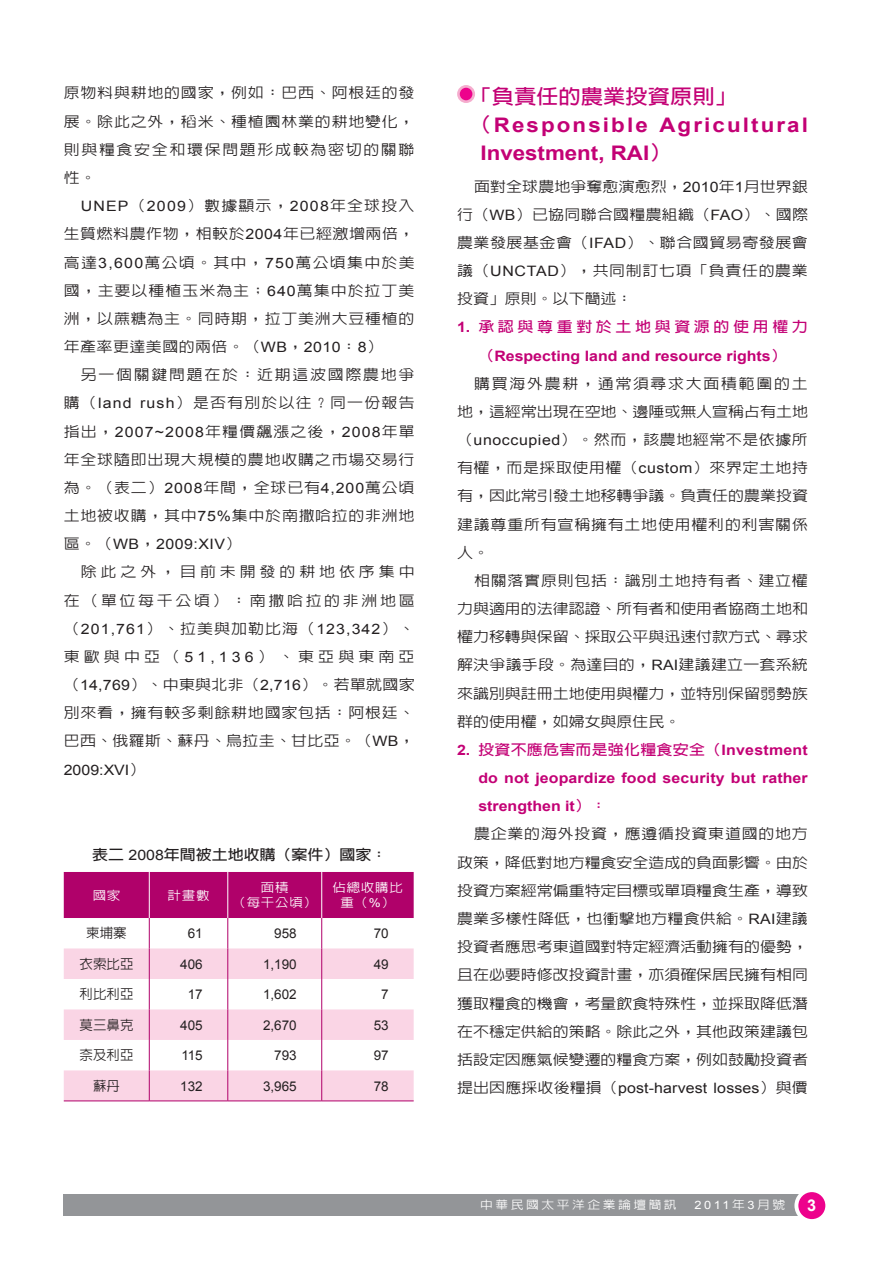
<style>
.page{position:relative;width:893px;height:1263px;background:#fff}
.page>*{position:absolute;margin:0;border:0;box-sizing:border-box;transform-origin:0 0}
.中標{font:700 20.1px/28.2px "Arial";letter-spacing:.095em;color:#c30175;scale:1.11 1}
.中標-2{font:700 20.1px "AR Hei B5";color:#c30175;scale:1.11 1}
.t1{font:700 16.2px "Arial";color:#fff}
.內文{font:500 14.4px/28.2px "AR Hei B5";letter-spacing:.04em;color:#231f20;text-align:justify;scale:1.11 1}
._1_色標{font:700 14.4px/28.2px "Arial";color:#c30175;text-align:center;scale:1.11 1}
.圖標{font:700 14.4px "AR Hei B5";color:#231f20;scale:1.11 1}
.表文字{font:13.5px "Arial";color:#231f20}
.表文字-2{font:500 13.5px "AR Hei B5";color:#231f20}
.表文字-3{font:500 12.15px/15.6px "AR Hei B5";letter-spacing:.055em;color:#fff;text-align:center;scale:1.11 1}
.t2{font:500 11.55px "AR Hei B5";letter-spacing:.2em;color:#fff;scale:1.11 1}
.t3{font:11.55px "Arial";color:#fff;scale:1.11 1}
.s1{font-family:"Arial";font-weight:400}
.s2{font-family:"AR Hei B5"}
.s3{font-family:"AR Hei B5";font-weight:500}
</style>
<div class="page">
<div style="left:458px;top:86px;width:16px;height:16px;background:#ed028c;border-radius:50%"></div>
<div style="left:457px;top:85px;width:18px;height:18px;border:3px solid #f5adce;border-radius:50%"></div>
<div style="left:64px;top:872px;width:350px;height:46px;background:#b0016a"></div>
<svg style="left:64px;top:948px;width:350px;height:153px;fill:#fad5e5"></svg>
<hr style="left:149px;top:872px;width:1px;height:46px;background:#fff">
<hr style="left:228px;top:872px;width:1px;height:46px;background:#fff">
<hr style="left:321px;top:872px;width:1px;height:46px;background:#fff">
<hr style="left:149px;top:918px;width:1px;height:30px;background:#b0016a">
<hr style="left:228px;top:918px;width:1px;height:30px;background:#b0016a">
<hr style="left:321px;top:918px;width:1px;height:30px;background:#b0016a">
<hr style="left:149px;top:948px;width:1px;height:31px;background:#b0016a">
<hr style="left:228px;top:948px;width:1px;height:31px;background:#b0016a">
<hr style="left:321px;top:948px;width:1px;height:31px;background:#b0016a">
<hr style="left:149px;top:979px;width:1px;height:30px;background:#b0016a">
<hr style="left:228px;top:979px;width:1px;height:30px;background:#b0016a">
<hr style="left:321px;top:979px;width:1px;height:30px;background:#b0016a">
<hr style="left:149px;top:1009px;width:1px;height:31px;background:#b0016a">
<hr style="left:228px;top:1009px;width:1px;height:31px;background:#b0016a">
<hr style="left:321px;top:1009px;width:1px;height:31px;background:#b0016a">
<hr style="left:149px;top:1040px;width:1px;height:30px;background:#b0016a">
<hr style="left:228px;top:1040px;width:1px;height:30px;background:#b0016a">
<hr style="left:321px;top:1040px;width:1px;height:30px;background:#b0016a">
<hr style="left:149px;top:1070px;width:1px;height:31px;background:#b0016a">
<hr style="left:228px;top:1070px;width:1px;height:31px;background:#b0016a">
<hr style="left:321px;top:1070px;width:1px;height:31px;background:#b0016a">
<hr style="left:64px;top:1101px;width:85px;height:1px;background:#b0016a">
<hr style="left:149px;top:1101px;width:79px;height:1px;background:#b0016a">
<hr style="left:228px;top:1101px;width:94px;height:1px;background:#b0016a">
<hr style="left:322px;top:1101px;width:92px;height:1px;background:#b0016a">
<div style="left:64px;top:1194px;width:744px;height:21px;background:#939598"></div>
<div style="left:796px;top:1190px;width:31px;height:31px;background:#ed028c;border-radius:50%"></div>
<div style="left:794px;top:1188px;width:35px;height:35px;border:4px solid #fff;border-radius:50%"></div>
<p class="內文" style="left:64px;top:79px;width:318px">原物料與耕地的國家，例如：巴西、阿根廷的發展。除此之外，稻米、種植園林業的耕地變化，則與糧食安全和環保問題形成較為密切的關聯性。</p>
<p class="內文" style="left:64px;top:192px;width:318px;text-indent:17px"><span class="s1">UNEP</span>（<span class="s1">2009</span>）數據顯示，<span class="s1">2008</span>年全球投入生質燃料農作物，相較於<span class="s1">2004</span>年已經激增兩倍，高達<span class="s1">3,600</span>萬公頃。其中，<span class="s1">750</span>萬公頃集中於美國，主要以種植玉米為主；<span class="s1">640</span>萬集中於拉丁美洲，以蔗糖為主。同時期，拉丁美洲大豆種植的年產率更達美國的兩倍。（<span class="s1">WB</span>，<span class="s1">2010</span>：<span class="s1">8</span>）</p>
<p class="內文" style="left:64px;top:361px;width:318px;text-indent:17px">另一個關鍵問題在於：近期這波國際農地爭購（<span class="s1">land rush</span>）是否有別於以往？同一份報告指出，<span class="s1">2007~2008</span>年糧價飆漲之後，<span class="s1">2008</span>年單年全球隨即出現大規模的農地收購之市場交易行為。（表二）<span class="s1">2008</span>年間，全球已有<span class="s1">4,200</span>萬公頃土地被收購，其中<span class="s1">75%</span>集中於南撒哈拉的非洲地區。（<span class="s1">WB</span>，<span class="s1">2009:XIV</span>）</p>
<p class="內文" style="left:64px;top:558px;width:318px;text-indent:17px">除此之外，目前未開發的耕地依序集中在（單位每千公頃）：南撒哈拉的非洲地區（<span class="s1">201,761</span>）、拉美與加勒比海（<span class="s1">123,342</span>）、東歐與中亞（<span class="s1">51,136</span>）、東亞與東南亞（<span class="s1">14,769</span>）、中東與北非（<span class="s1">2,716</span>）。若單就國家別來看，擁有較多剩餘耕地國家包括：阿根廷、巴西、俄羅斯、蘇丹、烏拉圭、甘比亞。（<span class="s1">WB</span>，<span class="s1">2009:XVI</span>）</p>
<p class="圖標" style="left:92px;top:847px;width:267px">表二 <span class="s1">2008</span>年間被土地收購（案件）國家：</p>
<p class="表文字-3" style="left:93px;top:887px;width:26px">國家</p>
<p class="表文字-3" style="left:168px;top:887px;width:39px">計畫數</p>
<p class="表文字-3" style="left:261px;top:879px;width:26px">面積</p>
<p class="表文字-3" style="left:233px;top:895px;width:78px">（每千公頃）</p>
<p class="表文字-3" style="left:333px;top:879px;width:65px">佔總收購比重（<span class="s1">%</span>）</p>
<p class="表文字-2" style="left:86px;top:926px;width:42px">柬埔寨</p>
<p class="表文字" style="left:188px;top:925px;width:16px">61</p>
<p class="表文字" style="left:274px;top:925px;width:24px">958</p>
<p class="表文字" style="left:374px;top:925px;width:16px">70</p>
<p class="表文字-2" style="left:80px;top:957px;width:55px">衣索比亞</p>
<p class="表文字" style="left:180px;top:955px;width:24px">406</p>
<p class="表文字" style="left:263px;top:955px;width:35px">1,190</p>
<p class="表文字" style="left:374px;top:955px;width:16px">49</p>
<p class="表文字-2" style="left:80px;top:987px;width:55px">利比利亞</p>
<p class="表文字" style="left:188px;top:986px;width:16px">17</p>
<p class="表文字" style="left:263px;top:986px;width:35px">1,602</p>
<p class="表文字" style="left:381px;top:986px;width:9px">7</p>
<p class="表文字-2" style="left:80px;top:1018px;width:55px">莫三鼻克</p>
<p class="表文字" style="left:180px;top:1016px;width:24px">405</p>
<p class="表文字" style="left:263px;top:1016px;width:35px">2,670</p>
<p class="表文字" style="left:374px;top:1016px;width:16px">53</p>
<p class="表文字-2" style="left:80px;top:1048px;width:55px">奈及利亞</p>
<p class="表文字" style="left:181px;top:1047px;width:23px">115</p>
<p class="表文字" style="left:274px;top:1047px;width:24px">793</p>
<p class="表文字" style="left:374px;top:1047px;width:16px">97</p>
<p class="表文字-2" style="left:93px;top:1079px;width:28px">蘇丹</p>
<p class="表文字" style="left:180px;top:1077px;width:24px">132</p>
<p class="表文字" style="left:263px;top:1077px;width:35px">3,965</p>
<p class="表文字" style="left:374px;top:1077px;width:16px">78</p>
<p class="中標-2" style="left:469px;top:86px;width:243px">「負責任的農業投資原則」</p>
<p class="中標" style="left:480px;top:112px;width:297px;text-indent:-11px"><span class="s2">（</span>Responsible Agricultural<br>Investment, RAI<span class="s2">）</span></p>
<p class="內文" style="left:457px;top:172px;width:318px;text-indent:17px">面對全球農地爭奪愈演愈烈，<span class="s1">2010</span>年<span class="s1">1</span>月世界銀行（<span class="s1">WB</span>）已協同聯合國糧農組織（<span class="s1">FAO</span>）、國際農業發展基金會（<span class="s1">IFAD</span>）、聯合國貿易寄發展會議（<span class="s1">UNCTAD</span>），共同制訂七項「負責任的農業投資」原則。以下簡述：</p>
<p class="_1_色標" style="left:457px;top:314px;width:317px">1. <span class="s2">承認與尊重對於土地與資源的使用權力（</span>Respecting land and resource rights<span class="s2">）</span></p>
<p class="內文" style="left:457px;top:369px;width:318px;text-indent:17px">購買海外農耕，通常須尋求大面積範圍的土地，這經常出現在空地、邊陲或無人宣稱占有土地（<span class="s1">unoccupied</span>）。然而，該農地經常不是依據所有權，而是採取使用權（<span class="s1">custom</span>）來界定土地持有，因此常引發土地移轉爭議。負責任的農業投資建議尊重所有宣稱擁有土地使用權利的利害關係人。</p>
<p class="內文" style="left:457px;top:566px;width:318px;text-indent:17px">相關落實原則包括：識別土地持有者、建立權力與適用的法律認證、所有者和使用者協商土地和權力移轉與保留、採取公平與迅速付款方式、尋求解決爭議手段。為達目的，<span class="s1">RAI</span>建議建立一套系統來識別與註冊土地使用與權力，並特別保留弱勢族群的使用權，如婦女與原住民。</p>
<p class="_1_色標" style="left:478px;top:736px;width:298px;text-align:justify;text-indent:-21px">2. <span class="s2">投資不應危害而是強化糧食安全（</span>Investment do not jeopardize food security but rather strengthen it<span class="s2">）：</span></p>
<p class="內文" style="left:457px;top:820px;width:318px;text-indent:17px">農企業的海外投資，應遵循投資東道國的地方政策，降低對地方糧食安全造成的負面影響。由於投資方案經常偏重特定目標或單項糧食生產，導致農業多樣性降低，也衝擊地方糧食供給。<span class="s1">RAI</span>建議投資者應思考東道國對特定經濟活動擁有的優勢，且在必要時修改投資計畫，亦須確保居民擁有相同獲取糧食的機會，考量飲食特殊性，並採取降低潛在不穩定供給的策略。除此之外，其他政策建議包括設定因應氣候變遷的糧食方案，例如鼓勵投資者提出因應採收後糧損（<span class="s1">post-harvest losses</span>）與價</p>
<p class="t2" style="left:480px;top:1198px;width:178px">中華民國太平洋企業論壇簡訊</p>
<p class="t3" style="left:695px;top:1197px;width:83px">2011<span class="s3">年</span>3<span class="s3">月號</span></p>
<p class="t1" style="left:807px;top:1195px;width:11px">3</p>
</div>
